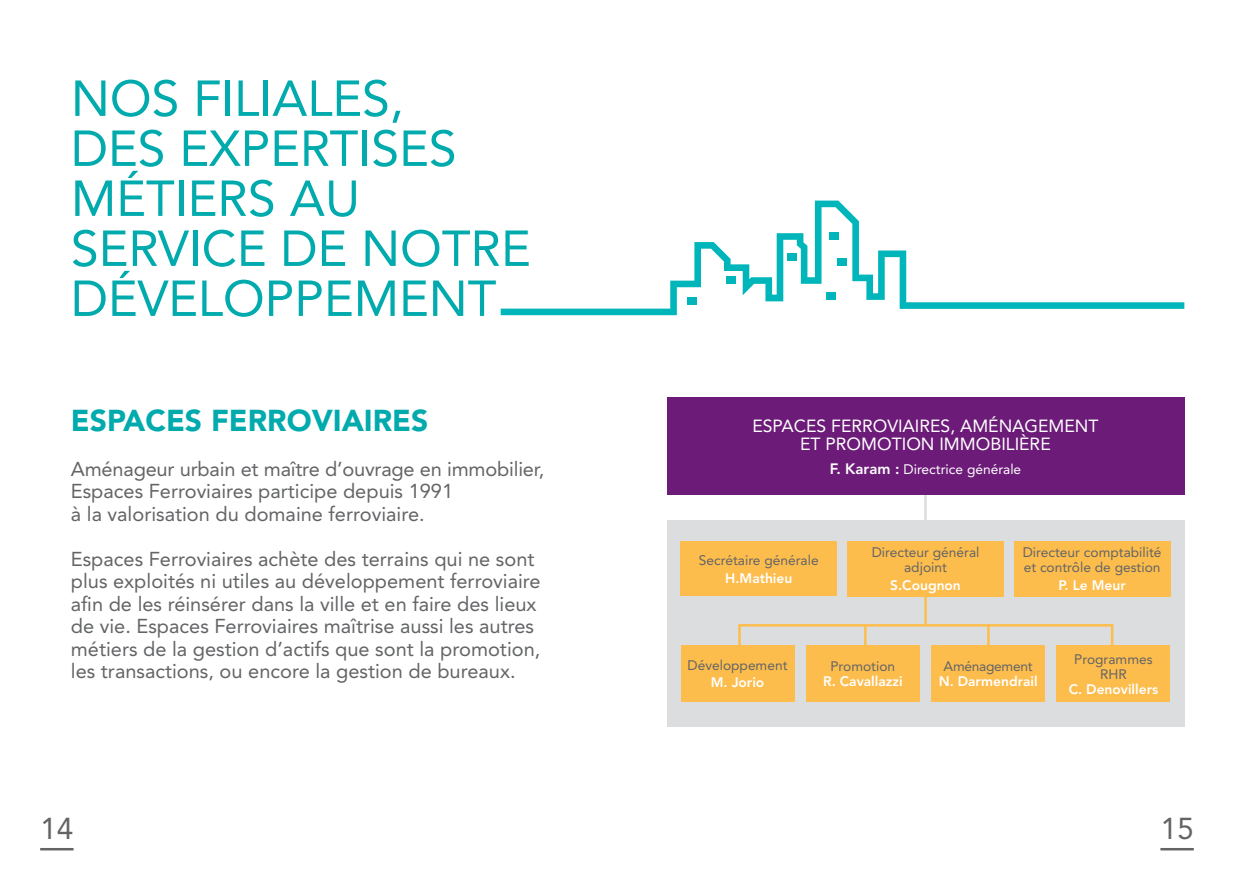
<style>
.page{position:relative;width:1234px;height:886px;background:#fff}
.page>*{position:absolute;margin:0;border:0;box-sizing:border-box;transform-origin:0 0}
.t1{font:50px/50px "Avenir LT Std";color:#00aaad}
.t2{font:900 30px "Avenir LT Std";color:#00aaad}
.t3{font:30px "Avenir LT Std";color:#636466}
.t4{font:20px/22.5px "Avenir LT Std";color:#636466}
.t5{font:17.5px/17.5px "Avenir LT Std";color:#fff;text-align:center}
.t6{font:13.75px/15px "Avenir LT Std";color:#636466;text-align:center}
.t7{font:800 13.75px "Avenir LT Std";color:#fff}
.t8{font:13.75px "Avenir LT Std";color:#fff}
.t9{font:13.75px "Avenir LT Std";letter-spacing:-.02em;color:#636466}
.s1{font-weight:800;font-size:15px}
</style>
<div class="page">
<hr style="left:924px;top:493px;width:2px;height:29px;background:#dcddde">
<svg style="left:500px;top:201px;width:683px;height:114px"></svg>
<div style="left:686px;top:297px;width:10px;height:7px;background:#00b6ba"></div>
<div style="left:836px;top:258px;width:10px;height:8px;background:#00b6ba"></div>
<div style="left:828px;top:232px;width:10px;height:8px;background:#00b6ba"></div>
<div style="left:826px;top:292px;width:10px;height:7px;background:#00b6ba"></div>
<div style="left:726px;top:276px;width:10px;height:8px;background:#00b6ba"></div>
<div style="left:786px;top:253px;width:10px;height:7px;background:#00b6ba"></div>
<hr style="left:40px;top:848px;width:34px;height:2px;background:#636466">
<hr style="left:1160px;top:848px;width:33px;height:2px;background:#636466">
<div style="left:666px;top:520px;width:517px;height:206px;background:#dcddde"></div>
<div style="left:666px;top:398px;width:517px;height:97px;background:#6c1b78"></div>
<div style="left:680px;top:541px;width:156px;height:55px;background:#fdbd4d"></div>
<div style="left:1013px;top:541px;width:156px;height:55px;background:#fdbd4d"></div>
<hr style="left:924px;top:589px;width:2px;height:36px;background:#fdbd4d">
<div style="left:738px;top:624px;width:375px;height:54px;border:2px solid #fdbd4d"></div>
<div style="left:847px;top:541px;width:156px;height:55px;background:#fdbd4d"></div>
<hr style="left:863px;top:625px;width:3px;height:36px;background:#fdbd4d">
<hr style="left:986px;top:625px;width:3px;height:36px;background:#fdbd4d">
<div style="left:1056px;top:645px;width:113px;height:57px;background:#fdbd4d"></div>
<div style="left:680px;top:645px;width:114px;height:57px;background:#fdbd4d"></div>
<div style="left:806px;top:645px;width:113px;height:57px;background:#fdbd4d"></div>
<div style="left:931px;top:645px;width:113px;height:57px;background:#fdbd4d"></div>
<h1 class="t1" style="left:71px;top:74px;width:461px">NOS FILIALES,<br>DES EXPERTISES<br>MÉTIERS AU<br>SERVICE DE NOTRE<br>DÉVELOPPEMENT</h1>
<h2 class="t2" style="left:71px;top:402px;width:359px">ESPACES FERROVIAIRES</h2>
<p class="t4" style="left:71px;top:458px;width:475px">Aménageur urbain et maître d’ouvrage en immobilier,<br>Espaces Ferroviaires participe depuis 1991<br>à la valorisation du domaine ferroviaire.</p>
<p class="t4" style="left:71px;top:548px;width:471px">Espaces Ferroviaires achète des terrains qui ne sont plus exploités ni utiles au développement ferroviaire afin de les réinsérer dans la ville et en faire des lieux de vie. Espaces Ferroviaires maîtrise aussi les autres métiers de la gestion d’actifs que sont la promotion, les transactions, ou encore la gestion de bureaux.</p>
<p class="t5" style="left:752px;top:417px;width:347px">ESPACES FERROVIAIRES, AMÉNAGEMENT<br>ET PROMOTION IMMOBILIÈRE</p>
<p class="t8" style="left:829px;top:461px;width:193px"><span class="s1">F. Karam :</span> Directrice générale</p>
<p class="t6" style="left:698px;top:553px;width:121px">Secrétaire générale</p>
<p class="t7" style="left:725px;top:569px;width:68px">H.Mathieu</p>
<p class="t6" style="left:871px;top:545px;width:109px">Directeur général adjoint</p>
<p class="t7" style="left:890px;top:577px;width:72px">S.Cougnon</p>
<p class="t6" style="left:1022px;top:545px;width:140px;text-align:left">Directeur comptabilité et contrôle de gestion</p>
<p class="t7" style="left:1058px;top:577px;width:69px">P. Le Meur</p>
<p class="t6" style="left:687px;top:658px;width:101px">Développement</p>
<p class="t7" style="left:710px;top:674px;width:55px">M. Jorio</p>
<p class="t6" style="left:830px;top:659px;width:66px">Promotion</p>
<p class="t7" style="left:822px;top:673px;width:81px">R. Cavallazzi</p>
<p class="t9" style="left:943px;top:658px;width:90px">Aménagement</p>
<p class="t7" style="left:938px;top:673px;width:100px">N. Darmendrail</p>
<p class="t6" style="left:1073px;top:651px;width:80px">Programmes<br>RHR</p>
<p class="t7" style="left:1068px;top:681px;width:91px">C. Denovillers</p>
<h2 class="t3" style="left:40px;top:811px;width:35px">14</h2>
<h2 class="t3" style="left:1160px;top:811px;width:35px">15</h2>
</div>
